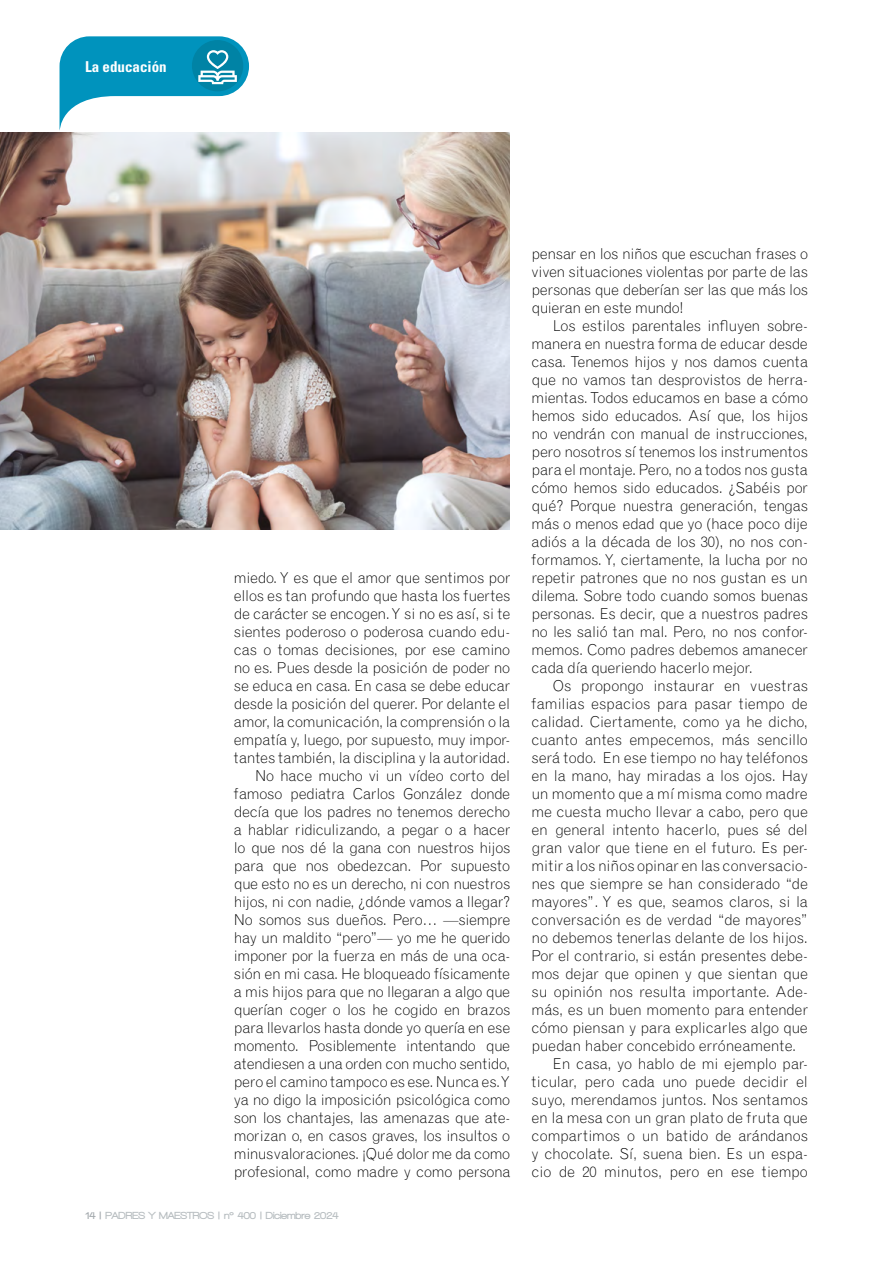
<style>
.page{position:relative;width:893px;height:1263px;background:#fff}
.page>*{position:absolute;margin:0;border:0;box-sizing:border-box;transform-origin:0 0}
.t1{font:300 15px/18px "Grotesque";letter-spacing:-.015em;color:#000;text-align:justify}
.t2{font:700 condensed 15px "Univers";color:#fff}
.t3{font:900 10.5px "Walkway";color:#b7bdc0}
.s1{color:#a3a9ad}
</style>
<div class="page">
<svg style="left:60px;top:36px;width:189px;height:93px"></svg>
<img style="left:0;top:132px;width:509px;height:397px">
<p class="t2" style="left:85px;top:57px;width:83px">La educación</p>
<p class="t1" style="left:234px;top:568px;width:278px;text-align:right">miedo. Y es que el amor que sentimos por ellos es tan profundo que hasta los fuertes de carácter se encogen. Y si no es así, si te sientes poderoso o poderosa cuando edu&shy;cas o tomas decisiones, por ese camino no es. Pues desde la posición de poder no se educa en casa. En casa se debe educar desde la posición del querer. Por delante el amor, la comunicación, la comprensión o la empatía y, luego, por supuesto, muy impor&shy;tantes también, la disciplina y la autoridad.<br>No hace mucho vi un vídeo corto del famoso pediatra Carlos González donde decía que los padres no tenemos derecho a hablar ridiculizando, a pegar o a hacer lo que nos dé la gana con nuestros hijos para que nos obedezcan. Por supuesto que esto no es un derecho, ni con nuestros hijos, ni con nadie, ¿dónde vamos a llegar?<br>No somos sus dueños. Pero… —siempre hay un maldito “pero”— yo me he querido imponer por la fuerza en más de una oca&shy;sión en mi casa. He bloqueado físicamente a mis hijos para que no llegaran a algo que querían coger o los he cogido en brazos para llevarlos hasta donde yo quería en ese momento. Posiblemente intentando que atendiesen a una orden con mucho sentido, pero el camino tampoco es ese. Nunca es. Y ya no digo la imposición psicológica como son los chantajes, las amenazas que ate&shy;morizan o, en casos graves, los insultos o minusvaloraciones. ¡Qué dolor me da como profesional, como madre y como persona</p>
<p class="t3" style="left:85px;top:1209px;width:255px"><span class="s1">14 |</span> PADRES Y MAESTROS | nº 400 | Diciembre 2024</p>
<p class="t1" style="left:532px;top:244px;width:278px">pensar en los niños que escuchan frases o viven situaciones violentas por parte de las personas que deberían ser las que más los quieran en este mundo!</p>
<p class="t1" style="left:532px;top:316px;width:278px;text-indent:21px">Los estilos parentales influyen sobre&shy;manera en nuestra forma de educar desde casa. Tenemos hijos y nos damos cuenta que no vamos tan desprovistos de herra&shy;mientas. Todos educamos en base a cómo hemos sido educados. Así que, los hijos no vendrán con manual de instrucciones, pero nosotros sí tenemos los instrumentos para el montaje. Pero, no a todos nos gusta cómo hemos sido educados. ¿Sabéis por qué? Porque nuestra generación, tengas más o menos edad que yo (hace poco dije adiós a la década de los 30), no nos con&shy;formamos. Y, ciertamente, la lucha por no repetir patrones que no nos gustan es un dilema. Sobre todo cuando somos buenas personas. Es decir, que a nuestros padres no les salió tan mal. Pero, no nos confor&shy;memos. Como padres debemos amanecer cada día queriendo hacerlo mejor.</p>
<p class="t1" style="left:553px;top:676px;width:257px">Os propongo instaurar en vuestras</p>
<p class="t1" style="left:532px;top:694px;width:278px">familias espacios para pasar tiempo de</p>
<p class="t1" style="left:532px;top:712px;width:278px">calidad. Ciertamente, como ya he dicho,</p>
<p class="t1" style="left:532px;top:730px;width:278px">cuanto antes empecemos, más sencillo</p>
<p class="t1" style="left:532px;top:748px;width:278px">será todo. En ese tiempo no hay teléfonos</p>
<p class="t1" style="left:532px;top:766px;width:278px">en la mano, hay miradas a los ojos. Hay</p>
<p class="t1" style="left:532px;top:784px;width:278px">un momento que a mí misma como madre</p>
<p class="t1" style="left:532px;top:802px;width:278px">me cuesta mucho llevar a cabo, pero que</p>
<p class="t1" style="left:532px;top:820px;width:278px">en general intento hacerlo, pues sé del</p>
<p class="t1" style="left:532px;top:838px;width:278px">gran valor que tiene en el futuro. Es per-</p>
<p class="t1" style="left:532px;top:856px;width:278px">mitir a los niños opinar en las conversacio-</p>
<p class="t1" style="left:532px;top:874px;width:278px">nes que siempre se han considerado “de</p>
<p class="t1" style="left:532px;top:892px;width:278px">mayores”. Y es que, seamos claros, si la</p>
<p class="t1" style="left:532px;top:910px;width:278px">conversación es de verdad “de mayores”</p>
<p class="t1" style="left:532px;top:928px;width:278px">no debemos tenerlas delante de los hijos.</p>
<p class="t1" style="left:532px;top:946px;width:278px">Por el contrario, si están presentes debe-</p>
<p class="t1" style="left:532px;top:964px;width:278px">mos dejar que opinen y que sientan que</p>
<p class="t1" style="left:532px;top:982px;width:278px">su opinión nos resulta importante. Ade-</p>
<p class="t1" style="left:532px;top:1000px;width:278px">más, es un buen momento para entender</p>
<p class="t1" style="left:532px;top:1018px;width:278px">cómo piensan y para explicarles algo que</p>
<p class="t1" style="left:532px;top:1036px;width:266px">puedan haber concebido erróneamente.</p>
<p class="t1" style="left:553px;top:1054px;width:257px">En casa, yo hablo de mi ejemplo par-</p>
<p class="t1" style="left:532px;top:1072px;width:278px">ticular, pero cada uno puede decidir el</p>
<p class="t1" style="left:532px;top:1090px;width:278px">suyo, merendamos juntos. Nos sentamos</p>
<p class="t1" style="left:532px;top:1108px;width:278px">en la mesa con un gran plato de fruta que</p>
<p class="t1" style="left:532px;top:1126px;width:278px">compartimos o un batido de arándanos</p>
<p class="t1" style="left:532px;top:1144px;width:278px">y chocolate. Sí, suena bien. Es un espa-</p>
<p class="t1" style="left:532px;top:1162px;width:278px">cio de 20 minutos, pero en ese tiempo</p>
</div>
